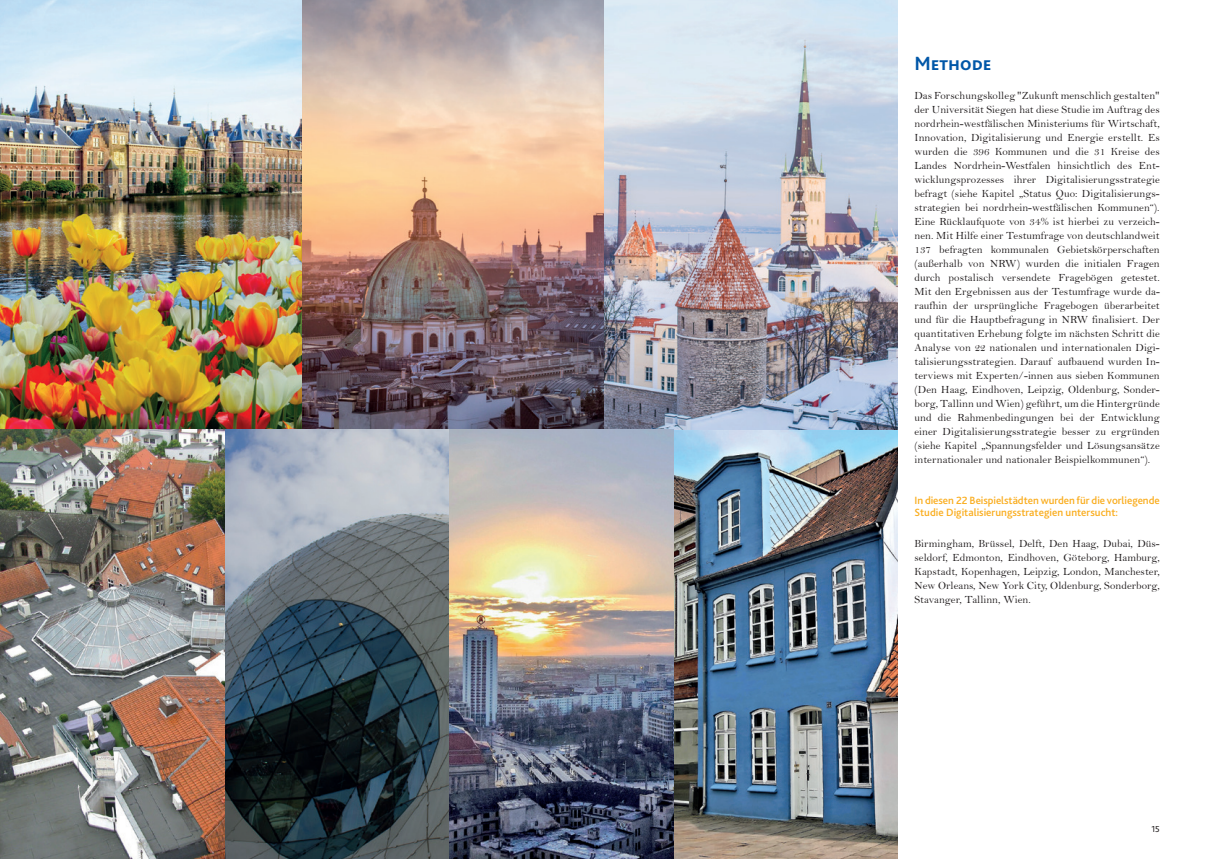
<style>
.page{position:relative;width:1208px;height:859px;background:#fff}
.page>*{position:absolute;margin:0;border:0;box-sizing:border-box;transform-origin:0 0}
.t1{font:700 20px "Bliss 2";color:#0157a8}
.t2{font:11px/14px "Bell";letter-spacing:.005em;color:#231f20;text-align:justify}
.t3{font:500 11px/11.5px "Bliss 2";letter-spacing:-.005em;color:#faad1e}
.t4{font:9px "Bliss 2";color:#231f20}
</style>
<div class="page">
<img style="left:673px;top:429px;width:224px;height:430px">
<img style="left:604px;top:0;width:293px;height:429px">
<img style="left:302px;top:0;width:302px;height:429px">
<img style="left:0;top:0;width:302px;height:429px">
<img style="left:449px;top:429px;width:224px;height:430px">
<svg style="left:224px;top:429px;width:225px;height:430px;background:#57646c"></svg>
<img style="left:0;top:429px;width:224px;height:430px">
<h1 class="t1" style="left:914px;top:51px;width:78px">Methode</h1>
<p class="t2" style="left:914px;top:88px;width:247px">Das Forschungskolleg "Zukunft menschlich gestalten" der Universität Siegen hat diese Studie im Auftrag des nordrhein-westfälischen Ministeriums für Wirtschaft, Innovation, Digitalisierung und Energie erstellt. Es wurden die 396 Kommunen und die 31 Kreise des Landes Nordrhein-Westfalen hinsichtlich des Ent&shy;wicklungsprozesses ihrer Digitalisierungsstrategie befragt (siehe Kapitel „Status Quo: Digitalisierungs&shy;strategien bei nordrhein-westfälischen Kommunen“).<br>Eine Rücklaufquote von 34% ist hierbei zu verzeich&shy;nen. Mit Hilfe einer Testumfrage von deutschlandweit 137 befragten kommunalen Gebietskörperschaften (außerhalb von NRW) wurden die initialen Fragen durch postalisch versendete Fragebögen getestet.<br>Mit den Ergebnissen aus der Testumfrage wurde da&shy;raufhin der ursprüngliche Fragebogen überarbeitet und für die Hauptbefragung in NRW finalisiert. Der quantitativen Erhebung folgte im nächsten Schritt die Analyse von 22 nationalen und internationalen Digi&shy;talisierungsstrategien. Darauf aufbauend wurden In&shy;terviews mit Experten/-innen aus sieben Kommunen (Den Haag, Eindhoven, Leipzig, Oldenburg, Sonder&shy;borg, Tallinn und Wien) geführt, um die Hintergründe und die Rahmenbedingungen bei der Entwicklung einer Digitalisierungsstrategie besser zu ergründen (siehe Kapitel „Spannungsfelder und Lösungsansätze internationaler und nationaler Beispielkommunen“).</p>
<p class="t3" style="left:914px;top:494px;width:247px">In diesen 22 Beispielstädten wurden für die vorliegende<br>Studie Digitalisierungsstrategien untersucht:</p>
<p class="t2" style="left:914px;top:536px;width:247px">Birmingham, Brüssel, Delft, Den Haag, Dubai, Düs&shy;seldorf, Edmonton, Eindhoven, Göteborg, Hamburg, Kapstadt, Kopenhagen, Leipzig, London, Manchester, New Orleans, New York City, Oldenburg, Sonderborg, Stavanger, Tallinn, Wien.</p>
<p class="t4" style="left:1151px;top:823px;width:10px">15</p>
</div>
